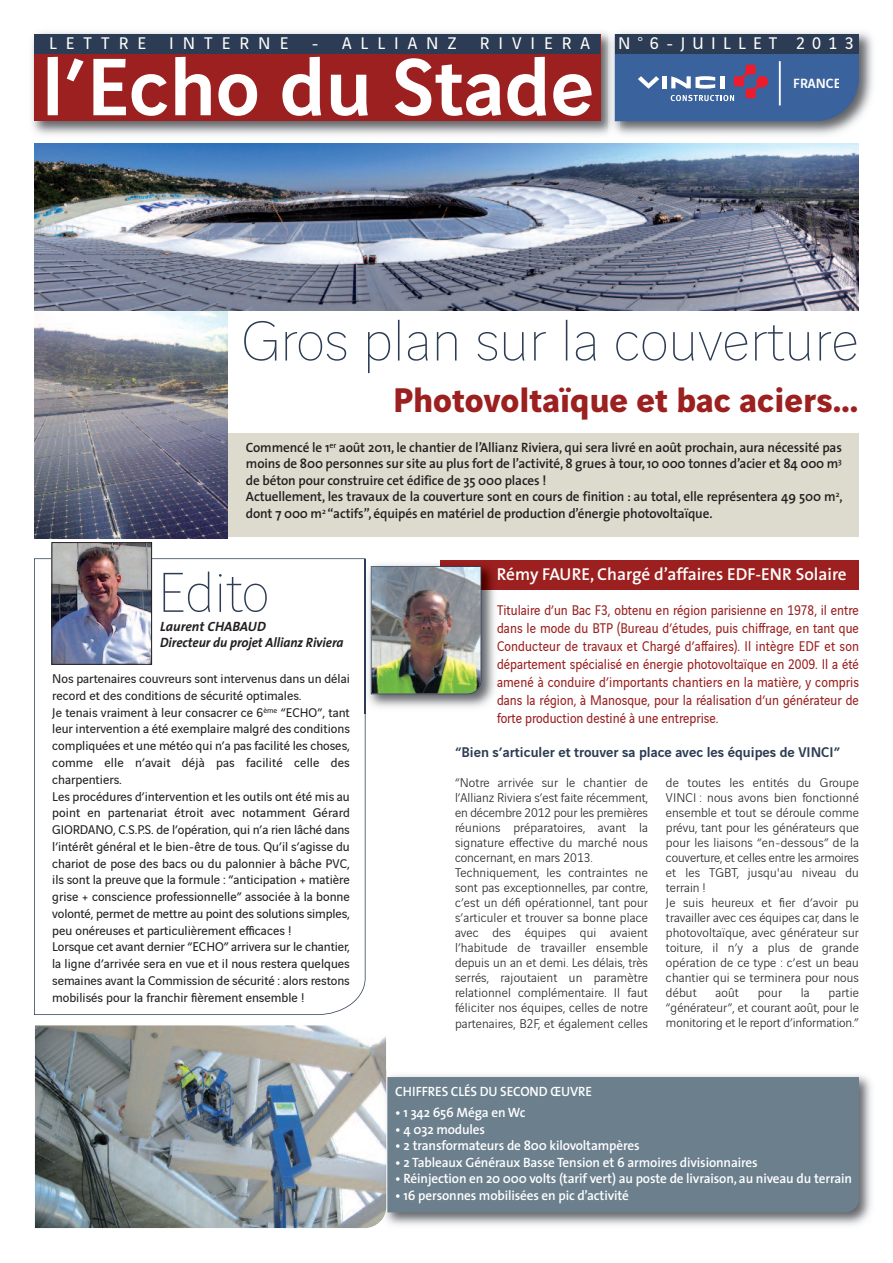
<style>
.page{position:relative;width:893px;height:1263px;background:#fff}
.page>*{position:absolute;margin:0;border:0;box-sizing:border-box;transform-origin:0 0}
.t1{font:500 86.85px "Vinci Sans";color:#fff}
.t2{font:200 60.75px "Vinci Sans";color:#2c3c54}
.t3{font:200 60.15px "Vinci Sans";color:#2c3c54}
.t4{font:700 36.6px "Vinci Sans";color:#9b201f}
.t5{font:18px "Vinci Sans";letter-spacing:.5em;color:#fff}
.t6{font:18px "Vinci Sans";letter-spacing:.4em;color:#fff}
.t7{font:600 17.25px "The Sans";color:#fff}
.t8{font:15px/18px "Vinci Sans";color:#9b201f;text-align:justify;scale:.9 1}
.t9{font:500 15px "Vinci Sans";color:#2c3c54}
.t10{font:500 14.25px "Vinci Sansv 1";color:#fff}
.t11{font:300 13.5px/15px "Vinci Sans";letter-spacing:.01em;color:#231f20}
.t12{font:13.5px/16.8px "Vinci Sans";color:#231f20}
.t13{font:600 13.5px/16.5px "The Sans";letter-spacing:-.01em;color:#231f20}
.t14{font:600 13.5px "The Sans";letter-spacing:-.01em;color:#fff}
.t15{font:italic 700 13.5px/16.2px "The Sans";letter-spacing:-.005em;color:#231f20}
</style>
<div class="page">
<img style="left:34px;top:1025px;width:352px;height:204px">
<div style="left:227px;top:434px;width:632px;height:103px;background:#dddace"></div>
<img style="left:34px;top:144px;width:824px;height:166px">
<img style="left:34px;top:311px;width:193px;height:228px">
<svg style="left:34px;top:558px;width:332px;height:457px"></svg>
<img style="left:53px;top:544px;width:97px;height:119px">
<div style="left:51px;top:542px;width:101px;height:123px;border:1px solid #231f20"></div>
<img style="left:32px;top:32px;width:841px;height:103px">
<div style="left:34px;top:34px;width:566px;height:87px;background:#9b201f"></div>
<div style="left:34px;top:34px;width:566px;height:19px;background:#2c3c54"></div>
<svg style="left:615px;top:34px;width:244px;height:87px;background:#425d8c"></svg>
<hr style="left:779px;top:61px;width:2px;height:44px;background:#fff">
<div style="left:440px;top:560px;width:419px;height:30px;background:#9b201f"></div>
<img style="left:364px;top:559px;width:131px;height:155px">
<img style="left:365px;top:559px;width:1px;height:155px">
<img style="left:440px;top:560px;width:55px;height:30px">
<img style="left:371px;top:566px;width:110px;height:128px">
<img style="left:381px;top:1075px;width:490px;height:154px">
<img style="left:381px;top:1070px;width:6px;height:152px">
<img style="left:381px;top:1070px;width:5px;height:151px">
<div style="left:387px;top:1077px;width:472px;height:135px;background:#6c7f8d"></div>
<h3 class="t5" style="left:49px;top:30px;width:98px">LETTRE</h3>
<h3 class="t5" style="left:169px;top:30px;width:121px">INTERNE</h3>
<h3 class="t5" style="left:311px;top:30px;width:146px">- ALLIANZ</h3>
<h3 class="t5" style="left:480px;top:30px;width:112px">RIVIERA</h3>
<h3 class="t6" style="left:618px;top:30px;width:237px">N°6-JUILLET 2013</h3>
<h1 class="t1" style="left:42px;top:20px;width:554px">l’Echo du Stade</h1>
<p class="t10" style="left:793px;top:78px;width:49px">FRANCE</p>
<h2 class="t2" style="left:241px;top:298px;width:619px">Gros plan sur la couverture</h2>
<h3 class="t4" style="left:393px;top:371px;width:467px">Photovoltaïque et bac aciers…</h3>
<p class="t13" style="left:246px;top:440px;width:598px">Commencé le 1<sup>er</sup> août 2011, le chantier de l’Allianz Riviera, qui sera livré en août prochain, aura nécessité pas moins de 800 personnes sur site au plus fort de l’activité, 8 grues à tour,10 000 tonnes d’acier et 84 000 m<sup>3 </sup>de béton pour construire cet édifice de 35 000 places !<br>Actuellement, les travaux de la couverture sont en cours de finition : au total, elle représentera 49 500 m<sup>2</sup>, dont 7 000 m<sup>2</sup> “actifs”, équipés en matériel de production d’énergie photovoltaïque.</p>
<h3 class="t3" style="left:157px;top:550px;width:113px">Edito</h3>
<p class="t15" style="left:160px;top:620px;width:185px">Laurent CHABAUD<br>Directeur du projet Allianz Riviera</p>
<p class="t12" style="left:52px;top:669px;width:299px">Nos partenaires couvreurs sont intervenus dans un délai record et des conditions de sécurité optimales.<br>Je tenais vraiment à leur consacrer ce 6<sup>ème</sup> “ECHO”, tant leur intervention a été exemplaire malgré des conditions compliquées et une météo qui n’a pas facilité les choses, comme elle n’avait déjà pas facilité celle des charpentiers.<br>Les procédures d’intervention et les outils ont été mis au point en partenariat étroit avec notamment Gérard GIORDANO, C.S.P.S. de l’opération, qui n’a rien lâché dans l’intérêt général et le bien-être de tous. Qu’il s’agisse du chariot de pose des bacs ou du palonnier à bâche PVC, ils sont la preuve que la formule : “anticipation + matière grise + conscience professionnelle” associée à la bonne volonté, permet de mettre au point des solutions simples, peu onéreuses et particulièrement efficaces !<br>Lorsque cet avant dernier “ECHO” arrivera sur le chantier, la ligne d’arrivée sera en vue et il nous restera quelques semaines avant la Commission de sécurité : alors restons mobilisés pour la franchir fièrement ensemble !</p>
<p class="t7" style="left:497px;top:567px;width:351px">Rémy FAURE, Chargé d’affaires EDF-ENR Solaire</p>
<p class="t8" style="left:497px;top:600px;width:404px">Titulaire d’un Bac F3, obtenu en région parisienne en 1978, il entre dans le mode du BTP (Bureau d’études, puis chiffrage, en tant que Conducteur de travaux et Chargé d’affaires). Il intègre EDF et son département spécialisé en énergie photovoltaïque en 2009. Il a été amené à conduire d’importants chantiers en la matière, y compris dans la région, à Manosque, pour la réalisation d’un générateur de forte production destiné à une entreprise.</p>
<p class="t9" style="left:455px;top:741px;width:387px">“Bien s’articuler et trouver sa place avec les équipes de VINCI”</p>
<p class="t11" style="left:455px;top:774px;width:194px">“Notre arrivée sur le chantier de l’Allianz Riviera s’est faite récemment, en décembre 2012 pour les premières réunions préparatoires, avant la signature effective du marché nous concernant, en mars 2013.<br>Techniquement, les contraintes ne sont pas exceptionnelles, par contre, c’est un défi opérationnel, tant pour s’articuler et trouver sa bonne place avec des équipes qui avaient l’habitude de travailler ensemble depuis un an et demi. Les délais, très serrés, rajoutaient un paramètre relationnel complémentaire. Il faut féliciter nos équipes, celles de notre partenaires, B2F, et également celles</p>
<p class="t11" style="left:666px;top:774px;width:194px">de toutes les entités du Groupe<br>VINCI : nous avons bien fonctionné ensemble et tout se déroule comme prévu, tant pour les générateurs que pour les liaisons “en-dessous” de la couverture, et celles entre les armoires et les TGBT, jusqu'au niveau du terrain !<br>Je suis heureux et fier d’avoir pu travailler avec ces équipes car, dans le photovoltaïque, avec générateur sur toiture, il n’y a plus de grande opération de ce type : c’est un beau chantier qui se terminera pour nous début</p>
<p class="t11" style="left:716px;top:984px;width:25px">août</p>
<p class="t11" style="left:758px;top:984px;width:26px">pour</p>
<p class="t11" style="left:801px;top:984px;width:10px">la</p>
<p class="t11" style="left:666px;top:984px;width:194px;text-align:justify;text-indent:163px">partie “générateur”, et courant août, pour le monitoring et le report d’information.”</p>
<p class="t14" style="left:395px;top:1086px;width:198px">CHIFFRES CLÉS DU SECOND ŒUVRE</p>
<p class="t14" style="left:395px;top:1107px;width:132px">• 1 342 656 Méga en Wc</p>
<p class="t14" style="left:395px;top:1124px;width:91px">• 4 032 modules</p>
<p class="t14" style="left:395px;top:1140px;width:246px">• 2 transformateurs de 800 kilovoltampères</p>
<p class="t14" style="left:395px;top:1157px;width:364px">• 2 Tableaux Généraux Basse Tension et 6 armoires divisionnaires</p>
<p class="t14" style="left:395px;top:1173px;width:458px">• Réinjection en 20 000 volts (tarif vert) au poste de livraison, au niveau du terrain</p>
<p class="t14" style="left:395px;top:1190px;width:235px">• 16 personnes mobilisées en pic d’activité</p>
</div>
